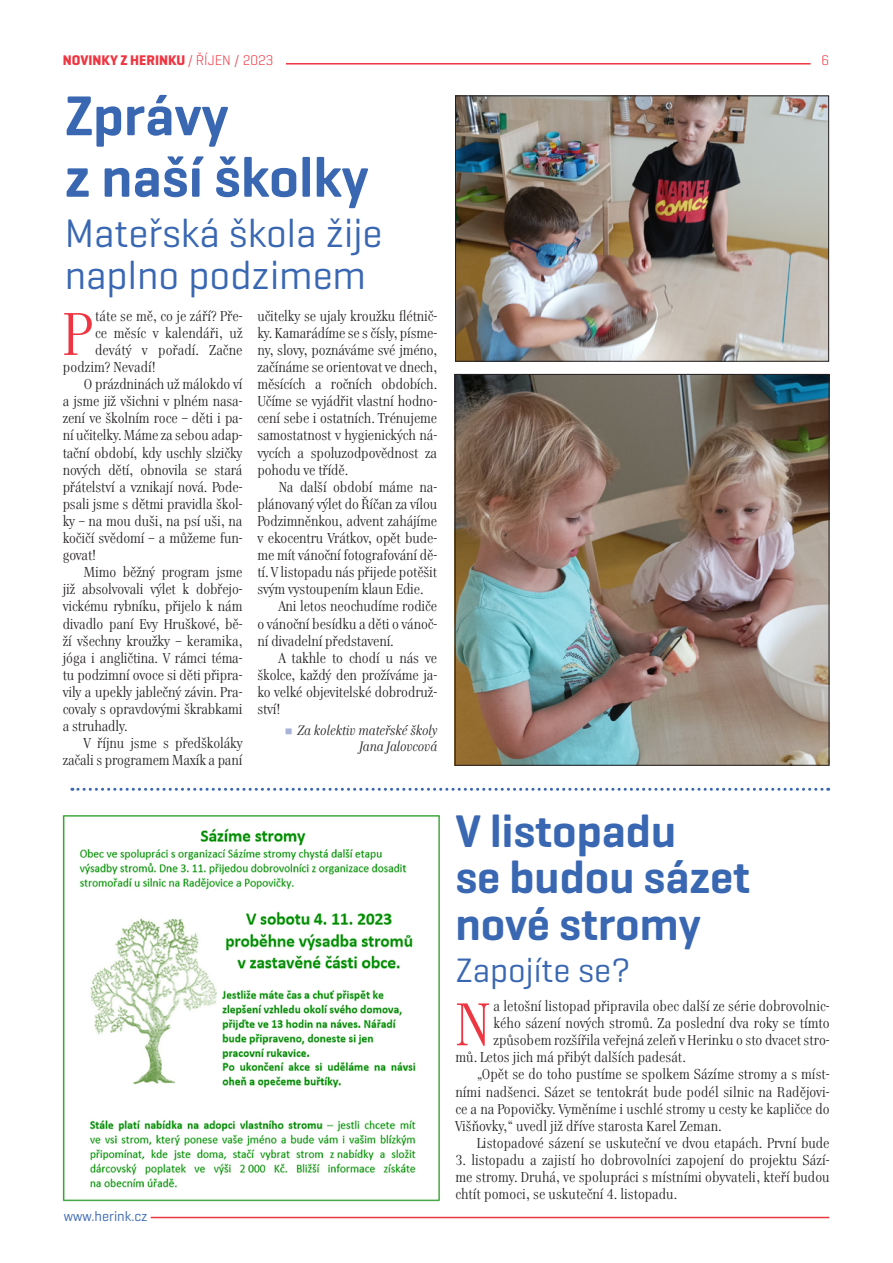
<style>
.page{position:relative;width:893px;height:1263px;background:#fff}
.page>*{position:absolute;margin:0;border:0;box-sizing:border-box;transform-origin:0 0}
.text_iniciala{font:59.85px "Genre";color:#ee3642}
.nadtitulek{font:600 57px/61.5px "Geogrotesque";color:#3967b2}
.velký_titulek{font:600 46.5px/46.5px "Geogrotesque";color:#3967b2}
.nadtitulek-2{font:40.5px/42px "Geogrotesque";color:#3967b2}
.velký_titulek-2{font:34.5px "Geogrotesque";color:#3967b2}
.text{font:14.25px/17.1px "Genre";letter-spacing:-.01em;color:#231f20;text-align:justify}
.text_iniciala-2{font:14.25px "Genre";color:#231f20}
.t1{font:700 14.25px "Geogrotesque";color:#ee3642}
.t2{font:14.25px "Geogrotesque";color:#3967b2}
.t3{font:300 14.25px "Geogrotesque";color:#ee3642}
.t4{font:italic 13.5px/16.2px "Genre";color:#231f20;text-align:right}
.s1{font-weight:300}
</style>
<div class="page">
<hr style="left:151px;top:1217px;width:678px;height:1px;background:#ee3642">
<img style="left:457px;top:98px;width:370px;height:261px">
<div style="left:455px;top:96px;width:374px;height:265px;border:1px solid #231f20"></div>
<img style="left:457px;top:376px;width:370px;height:387px">
<div style="left:455px;top:374px;width:374px;height:391px;border:1px solid #231f20"></div>
<img style="left:62px;top:815px;width:378px;height:387px">
<svg style="left:72px;top:788px;width:757px;height:3px"></svg>
<hr style="left:286px;top:63px;width:525px;height:2px;background:#ee3642">
<p class="t1" style="left:63px;top:51px;width:212px">NOVINKY Z HERINKU <span class="s1">/ ŘÍJEN / 2023</span></p>
<p class="t3" style="left:821px;top:51px;width:9px">6</p>
<p class="nadtitulek" style="left:65px;top:84px;width:305px">Zprávy<br>z naší školky</p>
<p class="nadtitulek-2" style="left:65px;top:211px;width:319px">Mateřská škola žije naplno podzimem</p>
<p class="text" style="left:257px;top:309px;width:181px">učitelky se ujaly kroužku flétnič&shy;ky. Kamarádíme se s čísly, písme&shy;ny, slovy, poznáváme své jméno, začínáme se orientovat ve dnech, měsících a ročních obdobích.<br>Učíme se vyjádřit vlastní hodno&shy;cení sebe i ostatních. Trénujeme samostatnost v hygienických ná&shy;vycích a spoluzodpovědnost za pohodu ve třídě.</p>
<p class="text" style="left:257px;top:480px;width:181px;text-indent:21px">Na další období máme na&shy;plánovaný výlet do Říčan za vílou Podzimněnkou, advent zahájíme v ekocentru Vrátkov, opět bude&shy;me mít vánoční fotografování dě&shy;tí. V listopadu nás přijede potěšit svým vystoupením klaun Edie.</p>
<p class="text" style="left:257px;top:599px;width:181px;text-indent:21px">Ani letos neochudíme rodiče o vánoční besídku a děti o vánoč&shy;ní divadelní představení.</p>
<p class="text" style="left:257px;top:651px;width:181px;text-indent:21px">A takhle to chodí u nás ve školce, každý den prožíváme ja&shy;ko velké objevitelské dobrodruž&shy;ství!</p>
<p class="t4" style="left:297px;top:723px;width:141px">Za kolektiv mateřské školy<br>Jana Jalovcová</p>
<p class="text_iniciala" style="left:63px;top:301px;width:31px">P</p>
<p class="text_iniciala-2" style="left:95px;top:308px;width:149px">táte se mě, co je září? Pře-</p>
<p class="text_iniciala-2" style="left:95px;top:325px;width:149px">ce měsíc v kalendáři, už</p>
<p class="text_iniciala-2" style="left:95px;top:342px;width:149px">devátý v pořadí. Začne</p>
<p class="text_iniciala-2" style="left:63px;top:359px;width:95px">podzim? Nevadí!</p>
<p class="text" style="left:63px;top:377px;width:181px;text-indent:21px">O prázdninách už málokdo ví a jsme již všichni v plném nasa&shy;zení ve školním roce – děti i pa&shy;ní učitelky. Máme za sebou adap&shy;tační období, kdy uschly slzičky nových dětí, obnovila se stará přátelství a vznikají nová. Pode&shy;psali jsme s dětmi pravidla škol&shy;ky – na mou duši, na psí uši, na kočičí svědomí – a můžeme fun&shy;govat!</p>
<p class="text" style="left:63px;top:565px;width:181px;text-indent:21px">Mimo běžný program jsme již absolvovali výlet k dobřejo&shy;vickému rybníku, přijelo k nám divadlo paní Evy Hruškové, bě&shy;ží všechny kroužky – keramika, jóga i angličtina. V rámci téma&shy;tu podzimní ovoce si děti připra&shy;vily a upekly jablečný závin. Pra&shy;covaly s opravdovými škrabkami a struhadly.</p>
<p class="text" style="left:63px;top:736px;width:181px;text-align:right">V říjnu jsme s předškoláky začali s programem Maxík a paní</p>
<p class="t2" style="left:64px;top:1208px;width:86px">www.herink.cz</p>
<p class="velký_titulek" style="left:455px;top:807px;width:296px">V listopadu<br>se budou sázet nové stromy</p>
<p class="velký_titulek-2" style="left:455px;top:948px;width:177px">Zapojíte se?</p>
<p class="text_iniciala" style="left:455px;top:992px;width:37px">N</p>
<p class="text_iniciala-2" style="left:493px;top:998px;width:338px">a letošní listopad připravila obec další ze série dobrovolnic-</p>
<p class="text_iniciala-2" style="left:493px;top:1015px;width:338px">kého sázení nových stromů. Za poslední dva roky se tímto</p>
<p class="text_iniciala-2" style="left:493px;top:1032px;width:338px">způsobem rozšířila veřejná zeleň v Herinku o sto dvacet stro-</p>
<p class="text_iniciala-2" style="left:455px;top:1049px;width:232px">mů. Letos jich má přibýt dalších padesát.</p>
<p class="text" style="left:455px;top:1067px;width:376px;text-indent:21px">„Opět se do toho pustíme se spolkem Sázíme stromy a s míst&shy;ními nadšenci. Sázet se tentokrát bude podél silnic na Radějovi&shy;ce a na Popovičky. Vyměníme i uschlé stromy u cesty ke kapličce do Višňovky,“ uvedl již dříve starosta Karel Zeman.</p>
<p class="text" style="left:477px;top:1136px;width:354px">Listopadové sázení se uskuteční ve dvou etapách. První bude</p>
<p class="text" style="left:455px;top:1153px;width:376px">3. listopadu a zajistí ho dobrovolníci zapojení do projektu Sází&shy;me stromy. Druhá, ve spolupráci s místními obyvateli, kteří budou chtít pomoci, se uskuteční 4. listopadu.</p>
</div>
